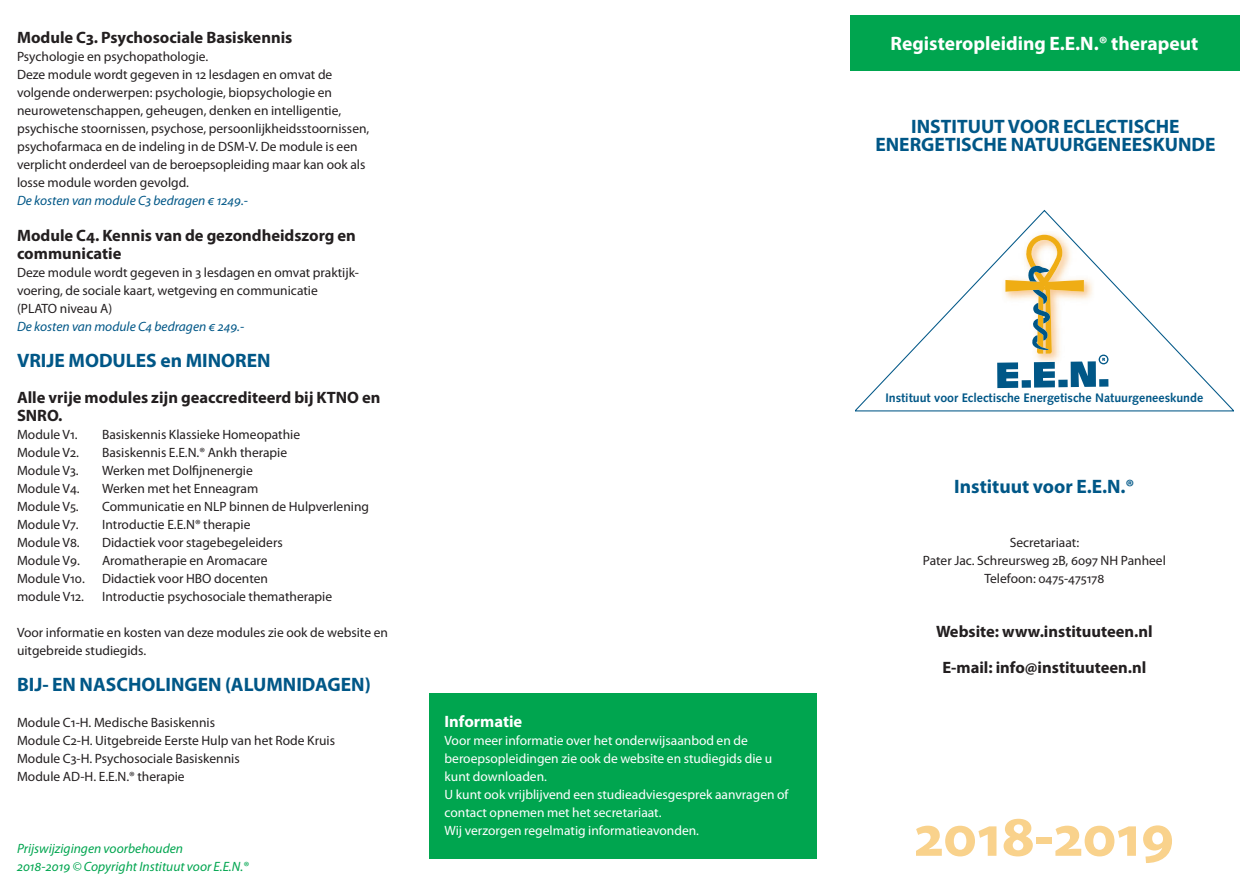
<style>
.page{position:relative;width:1255px;height:893px;background:#fff}
.page>*{position:absolute;margin:0;border:0;box-sizing:border-box;transform-origin:0 0}
.t1{font:700 60px "Myriad Pro";color:#f9d28c}
.t2{font:700 19.5px/18px "Myriad Pro";color:#005787;text-align:center}
.t3{font:700 19.5px "Myriad Pro";color:#fff}
.t4{font:700 16.5px/18px "Myriad Pro";color:#231f20}
.t5{font:700 16.5px "Myriad Pro";color:#fff}
.t6{font:13.5px/18px "Myriad Pro";color:#231f20}
.t7{font:13.5px/18px "Myriad Pro";color:#fff}
.t8{font:italic 13.5px "Myriad Pro";color:#005787}
.t9{font:italic 13.5px/18px "Myriad Pro";color:#00a54f}
.t10{font:700 12.45px "Syntax";color:#005787}
</style>
<div class="page">
<div style="left:429px;top:693px;width:387px;height:166px;background:#00a54f"></div>
<svg style="left:855px;top:210px;width:378px;height:201px"></svg>
<div style="left:850px;top:15px;width:389px;height:56px;background:#00a54f"></div>
<p class="t4" style="left:17px;top:27px;width:277px">Module C3. Psychosociale Basiskennis</p>
<p class="t6" style="left:17px;top:47px;width:354px">Psychologie en psychopathologie.<br>Deze module wordt gegeven in 12 lesdagen en omvat de volgende onderwerpen: psychologie, biopsychologie en neurowetenschappen, geheugen, denken en intelligentie, psychische stoornissen, psychose, persoonlijkheidsstoornissen, psychofarmaca en de indeling in de DSM-V. De module is een verplicht onderdeel van de beroepsopleiding maar kan ook als losse module worden gevolgd.</p>
<p class="t8" style="left:17px;top:192px;width:232px">De kosten van module C3 bedragen € 1249.-</p>
<p class="t4" style="left:17px;top:225px;width:340px">Module C4. Kennis van de gezondheidszorg en communicatie</p>
<p class="t6" style="left:17px;top:263px;width:343px">Deze module wordt gegeven in 3 lesdagen en omvat praktijk&shy;voering, de sociale kaart, wetgeving en communicatie (PLATO niveau A)</p>
<p class="t8" style="left:17px;top:318px;width:229px">De kosten van module C4 bedragen € 249.-</p>
<h2 class="t2" style="left:17px;top:350px;width:255px">VRIJE MODULES en MINOREN</h2>
<p class="t4" style="left:17px;top:387px;width:365px">Alle vrije modules zijn geaccrediteerd bij KTNO en<br>SNRO.</p>
<p class="t6" style="left:17px;top:425px;width:62px">Module V1.</p>
<p class="t6" style="left:102px;top:425px;width:199px">Basiskennis Klassieke Homeopathie</p>
<p class="t6" style="left:17px;top:443px;width:63px">Module V2.</p>
<p class="t6" style="left:102px;top:443px;width:187px">Basiskennis E.E.N.® Ankh therapie</p>
<p class="t6" style="left:17px;top:461px;width:63px">Module V3.</p>
<p class="t6" style="left:102px;top:461px;width:152px">Werken met Dolfijnenergie</p>
<p class="t6" style="left:17px;top:479px;width:64px">Module V4.</p>
<p class="t6" style="left:102px;top:479px;width:158px">Werken met het Enneagram</p>
<p class="t6" style="left:17px;top:497px;width:63px">Module V5.</p>
<p class="t6" style="left:102px;top:497px;width:268px">Communicatie en NLP binnen de Hulpverlening</p>
<p class="t6" style="left:17px;top:515px;width:63px">Module V7.</p>
<p class="t6" style="left:102px;top:515px;width:150px">Introductie E.E.N® therapie</p>
<p class="t6" style="left:17px;top:533px;width:64px">Module V8.</p>
<p class="t6" style="left:102px;top:533px;width:182px">Didactiek voor stagebegeleiders</p>
<p class="t6" style="left:17px;top:551px;width:64px">Module V9.</p>
<p class="t6" style="left:102px;top:551px;width:167px">Aromatherapie en Aromacare</p>
<p class="t6" style="left:17px;top:569px;width:69px">Module V10.</p>
<p class="t6" style="left:102px;top:569px;width:167px">Didactiek voor HBO docenten</p>
<p class="t6" style="left:17px;top:587px;width:69px">module V12.</p>
<p class="t6" style="left:102px;top:587px;width:232px">Introductie psychosociale thematherapie</p>
<p class="t6" style="left:17px;top:623px;width:372px">Voor informatie en kosten van deze modules zie ook de website en uitgebreide studiegids.</p>
<h2 class="t2" style="left:17px;top:674px;width:355px">BIJ- EN NASCHOLINGEN (ALUMNIDAGEN)</h2>
<p class="t6" style="left:17px;top:713px;width:319px">Module C1-H. Medische Basiskennis<br>Module C2-H. Uitgebreide Eerste Hulp van het Rode Kruis Module C3-H. Psychosociale Basiskennis<br>Module AD-H. E.E.N.® therapie</p>
<p class="t9" style="left:17px;top:839px;width:233px">Prijswijzigingen voorbehouden<br>2018-2019 © Copyright Instituut voor E.E.N.®</p>
<p class="t5" style="left:444px;top:710px;width:79px">Informatie</p>
<p class="t7" style="left:444px;top:731px;width:345px">Voor meer informatie over het onderwijsaanbod en de beroepsopleidingen zie ook de website en studiegids die u kunt downloaden.<br>U kunt ook vrijblijvend een studieadviesgesprek aanvragen of contact opnemen met het secretariaat.<br>Wij verzorgen regelmatig informatieavonden.</p>
<h2 class="t3" style="left:890px;top:31px;width:309px">Registeropleiding E.E.N.® therapeut</h2>
<h2 class="t2" style="left:875px;top:116px;width:341px">INSTITUUT VOOR ECLECTISCHE<br>ENERGETISCHE NATUURGENEESKUNDE</h2>
<p class="t10" style="left:885px;top:391px;width:319px">Instituut voor Eclectische Energetische Natuurgeneeskunde</p>
<h2 class="t2" style="left:954px;top:476px;width:182px">Instituut voor E.E.N.®</h2>
<p class="t6" style="left:922px;top:533px;width:244px;text-align:center">Secretariaat:<br>Pater Jac. Schreursweg 2B, 6097 NH Panheel<br>Telefoon: 0475-475178</p>
<p class="t4" style="left:936px;top:612px;width:218px;line-height:36px;text-align:center">Website: www.instituuteen.nl<br>E-mail: info@instituuteen.nl</p>
<h1 class="t1" style="left:914px;top:796px;width:261px">2018-2019</h1>
</div>
